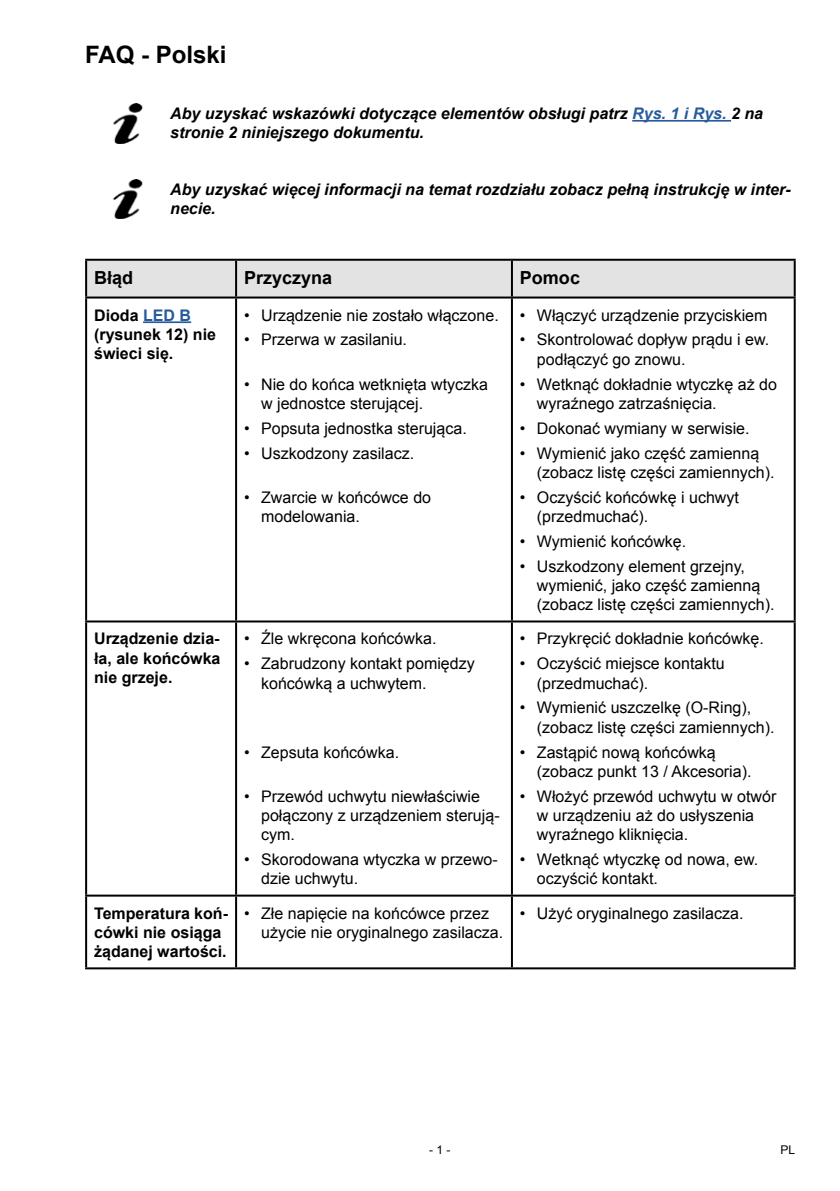
<style>
.page{position:relative;width:840px;height:1191px;background:#fff}
.page>*{position:absolute;margin:0;border:0;box-sizing:border-box;transform-origin:0 0}
.t1{font:700 24px "Arial";color:#000}
.t2{font:700 18px "Arial";color:#000}
.t3{font:16px/19.2px "Arial";color:#000}
.t4{font:italic 700 16px/19.2px "Arial";color:#000}
.t5{font:700 16px/19.2px "Arial";color:#000}
.t6{font:12px "Arial";color:#000}
.s1{color:#275b9b}
</style>
<div class="page">
<hr style="left:632px;top:120px;width:98px;height:2px;background:#275b9b">
<img style="left:113px;top:104px;width:30px;height:39px">
<img style="left:113px;top:179px;width:30px;height:39px">
<div style="left:87px;top:261px;width:706px;height:35px;background:#e3e3e3"></div>
<hr style="left:85px;top:259px;width:151px;height:2px;background:#000">
<hr style="left:85px;top:261px;width:2px;height:35px;background:#000">
<hr style="left:236px;top:259px;width:275px;height:2px;background:#000">
<hr style="left:235px;top:261px;width:2px;height:35px;background:#000">
<hr style="left:511px;top:259px;width:284px;height:2px;background:#000">
<hr style="left:510px;top:261px;width:2px;height:35px;background:#000">
<hr style="left:793px;top:261px;width:2px;height:35px;background:#000">
<hr style="left:85px;top:296px;width:151px;height:2px;background:#000">
<hr style="left:85px;top:298px;width:2px;height:322px;background:#000">
<hr style="left:236px;top:296px;width:275px;height:2px;background:#000">
<hr style="left:235px;top:298px;width:2px;height:322px;background:#000">
<hr style="left:511px;top:296px;width:284px;height:2px;background:#000">
<hr style="left:510px;top:298px;width:2px;height:322px;background:#000">
<hr style="left:793px;top:298px;width:2px;height:322px;background:#000">
<hr style="left:85px;top:620px;width:151px;height:2px;background:#000">
<hr style="left:85px;top:622px;width:2px;height:272px;background:#000">
<hr style="left:236px;top:620px;width:275px;height:2px;background:#000">
<hr style="left:235px;top:622px;width:2px;height:272px;background:#000">
<hr style="left:511px;top:620px;width:284px;height:2px;background:#000">
<hr style="left:510px;top:622px;width:2px;height:272px;background:#000">
<hr style="left:793px;top:622px;width:2px;height:272px;background:#000">
<hr style="left:85px;top:894px;width:151px;height:2px;background:#000">
<hr style="left:85px;top:896px;width:2px;height:71px;background:#000">
<hr style="left:236px;top:894px;width:275px;height:2px;background:#000">
<hr style="left:235px;top:896px;width:2px;height:71px;background:#000">
<hr style="left:511px;top:894px;width:284px;height:2px;background:#000">
<hr style="left:510px;top:896px;width:2px;height:71px;background:#000">
<hr style="left:793px;top:896px;width:2px;height:71px;background:#000">
<hr style="left:85px;top:967px;width:151px;height:2px;background:#000">
<hr style="left:236px;top:967px;width:275px;height:2px;background:#000">
<hr style="left:511px;top:967px;width:284px;height:2px;background:#000">
<hr style="left:143px;top:321px;width:48px;height:2px;background:#275b9b">
<h1 class="t1" style="left:85px;top:38px;width:143px">FAQ - Polski</h1>
<p class="t4" style="left:170px;top:104px;width:594px">Aby uzyskać wskazówki dotyczące elementów obsługi patrz <span class="s1">Rys. 1 i Rys.</span> 2 na stronie 2 niniejszego dokumentu.</p>
<p class="t4" style="left:170px;top:180px;width:621px">Aby uzyskać więcej informacji na temat rozdziału zobacz pełną instrukcję w inter&shy;necie.</p>
<p class="t2" style="left:94px;top:266px;width:41px">Błąd</p>
<p class="t2" style="left:244px;top:266px;width:90px">Przyczyna</p>
<p class="t2" style="left:519px;top:266px;width:62px">Pomoc</p>
<p class="t5" style="left:94px;top:306px;width:123px">Dioda <span class="s1">LED B </span>(rysunek 12) nie świeci się.</p>
<p class="t3" style="left:244px;top:305px;width:256px">• Urządzenie nie zostało włączone.</p>
<p class="t3" style="left:519px;top:305px;width:249px">• Włączyć urządzenie przyciskiem</p>
<p class="t3" style="left:536px;top:330px;width:234px;text-indent:-17px">• Skontrolować dopływ prądu i ew. podłączyć go znowu.</p>
<p class="t3" style="left:536px;top:374px;width:241px;text-indent:-17px">• Wetknąć dokładnie wtyczkę aż do wyraźnego zatrzaśnięcia.</p>
<p class="t3" style="left:519px;top:418px;width:231px">• Dokonać wymiany w serwisie.</p>
<p class="t3" style="left:536px;top:443px;width:239px;text-indent:-17px">• Wymienić jako część zamienną (zobacz listę części zamiennych).</p>
<p class="t3" style="left:536px;top:487px;width:203px;text-indent:-17px">• Oczyścić końcówkę i uchwyt (przedmuchać).</p>
<p class="t3" style="left:519px;top:532px;width:168px">• Wymienić końcówkę.</p>
<p class="t3" style="left:536px;top:556px;width:239px;text-indent:-17px">• Uszkodzony element grzejny, wymienić, jako część zamienną (zobacz listę części zamiennych).</p>
<p class="t3" style="left:244px;top:330px;width:164px">• Przerwa w zasilaniu.</p>
<p class="t3" style="left:261px;top:374px;width:228px;text-indent:-17px">• Nie do końca wetknięta wtyczka w jednostce sterującej.</p>
<p class="t3" style="left:244px;top:418px;width:224px">• Popsuta jednostka sterująca.</p>
<p class="t3" style="left:244px;top:443px;width:171px">• Uszkodzony zasilacz.</p>
<p class="t3" style="left:261px;top:487px;width:171px;text-indent:-17px">• Zwarcie w końcówce do modelowania.</p>
<p class="t5" style="left:94px;top:629px;width:128px;text-align:justify">Urządzenie dzia&shy;ła, ale końcówka nie grzeje.</p>
<p class="t3" style="left:244px;top:629px;width:194px">• Źle wkręcona końcówka.</p>
<p class="t3" style="left:261px;top:654px;width:215px;text-indent:-17px">• Zabrudzony kontakt pomiędzy końcówką a uchwytem.</p>
<p class="t3" style="left:244px;top:742px;width:156px">• Zepsuta końcówka.</p>
<p class="t3" style="left:261px;top:786px;width:240px;text-indent:-17px">• Przewód uchwytu niewłaściwie połączony z urządzeniem sterują&shy;cym.</p>
<p class="t3" style="left:261px;top:850px;width:238px;text-indent:-17px">• Skorodowana wtyczka w przewo&shy;dzie uchwytu.</p>
<p class="t3" style="left:519px;top:629px;width:245px">• Przykręcić dokładnie końcówkę.</p>
<p class="t3" style="left:536px;top:654px;width:189px;text-indent:-17px">• Oczyścić miejsce kontaktu (przedmuchać).</p>
<p class="t3" style="left:536px;top:698px;width:239px;text-indent:-17px">• Wymienić uszczelkę (O-Ring), (zobacz listę części zamiennych).</p>
<p class="t3" style="left:536px;top:742px;width:216px;text-indent:-17px">• Zastąpić nową końcówką (zobacz punkt 13 / Akcesoria).</p>
<p class="t3" style="left:536px;top:786px;width:241px;text-indent:-17px">• Włożyć przewód uchwytu w otwór w urządzeniu aż do usłyszenia wyraźnego kliknięcia.</p>
<p class="t3" style="left:536px;top:850px;width:223px;text-indent:-17px">• Wetknąć wtyczkę od nowa, ew. oczyścić kontakt.</p>
<p class="t5" style="left:94px;top:903px;width:135px">Temperatura koń&shy;cówki nie osiąga żądanej wartości.</p>
<p class="t3" style="left:261px;top:903px;width:243px;text-indent:-17px">• Złe napięcie na końcówce przez użycie nie oryginalnego zasilacza.</p>
<p class="t3" style="left:519px;top:903px;width:225px">• Użyć oryginalnego zasilacza.</p>
<p class="t6" style="left:429px;top:1142px;width:23px">-1-</p>
<p class="t6" style="left:779px;top:1142px;width:16px">PL</p>
</div>
